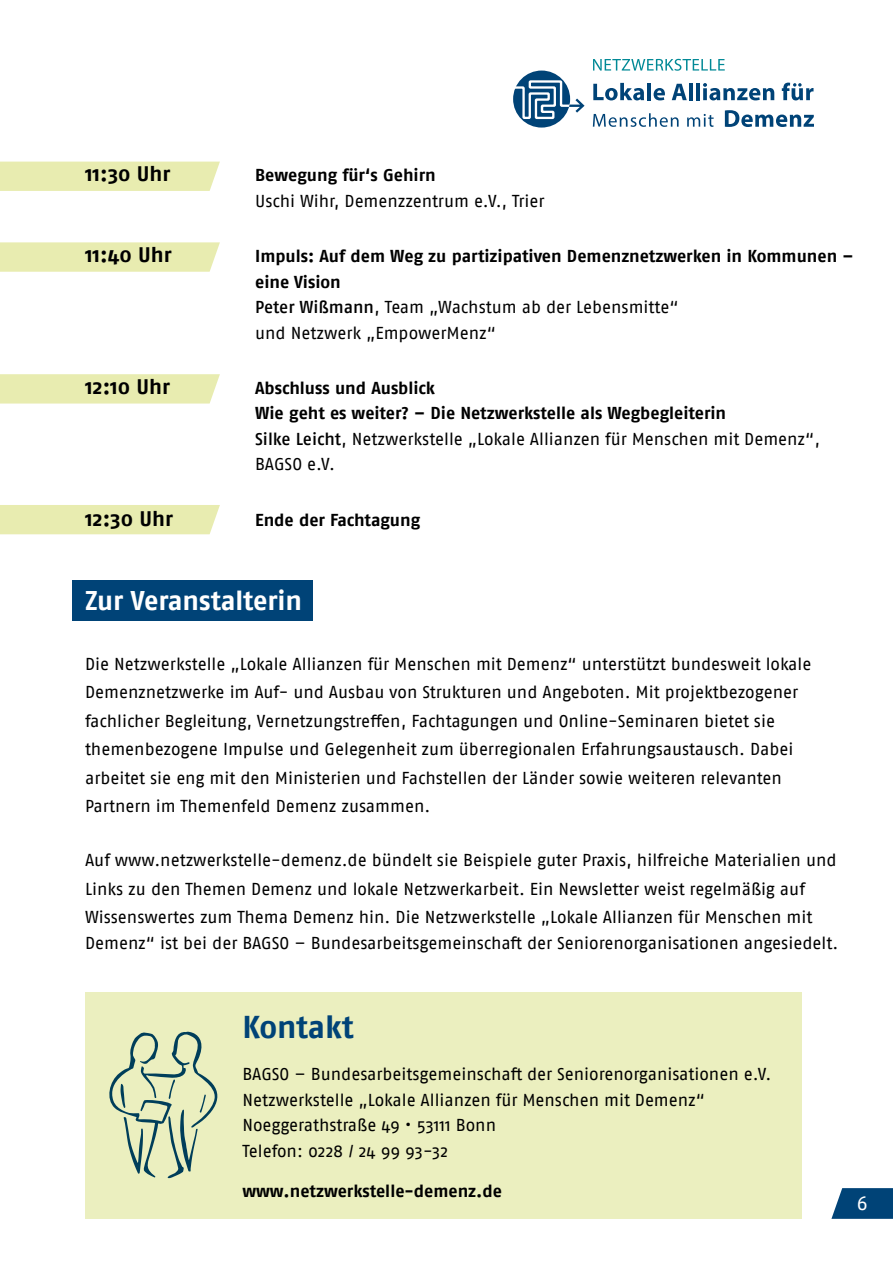
<style>
.page{position:relative;width:893px;height:1263px;background:#fff}
.page>*{position:absolute;margin:0;border:0;box-sizing:border-box;transform-origin:0 0}
.H2_Kontakt{font:700 31.5px "Fago Pro";letter-spacing:-.01em;color:#004377}
.t1{font:700 27px "Fago Pro";letter-spacing:-.005em;color:#fff}
.t2{font:700 21px "Fago Pro";color:#000}
.t3{font:19.5px "Fago Pro";color:#fff}
.t4{font:17.25px/28.5px "Fago Pro";letter-spacing:-.005em;color:#000}
.t5{font:700 17.25px/25.5px "Fago Pro";color:#000}
.s1{font-weight:700}
.s2{font-weight:500}
.s3{font-weight:400}
</style>
<div class="page">
<div style="left:0;top:505px;width:220px;height:29px;background:#e8ecb0"></div>
<div style="left:0;top:162px;width:220px;height:29px;background:#e8ecb0"></div>
<svg style="left:0;top:242px;width:220px;height:30px;background:#e9ecb3"></svg>
<svg style="left:0;top:374px;width:220px;height:30px;background:#e8ecb3"></svg>
<svg style="left:831px;top:1188px;width:62px;height:31px;background:#1a5684"></svg>
<svg style="left:593px;top:59px;width:132px;height:12px"></svg>
<div style="left:513px;top:71px;width:57px;height:57px;background:#004377;border-radius:50%"></div>
<svg style="left:513px;top:80px;width:72px;height:39px"></svg>
<svg style="left:593px;top:83px;width:51px;height:17px"></svg>
<hr style="left:647px;top:83px;width:4px;height:17px;background:#004377">
<svg style="left:654px;top:88px;width:11px;height:12px"></svg>
<svg style="left:672px;top:84px;width:15px;height:16px"></svg>
<hr style="left:689px;top:83px;width:4px;height:17px;background:#004377">
<hr style="left:696px;top:83px;width:4px;height:17px;background:#004377">
<svg style="left:703px;top:83px;width:71px;height:17px"></svg>
<svg style="left:782px;top:83px;width:31px;height:17px"></svg>
<svg style="left:725px;top:110px;width:89px;height:17px"></svg>
<svg style="left:593px;top:113px;width:86px;height:14px"></svg>
<svg style="left:687px;top:114px;width:27px;height:13px"></svg>
<div style="left:72px;top:580px;width:241px;height:41px;background:#004377"></div>
<div style="left:85px;top:992px;width:716px;height:226px;background:#ebefbf"></div>
<svg style="left:109px;top:1031px;width:109px;height:147px"></svg>
<p class="t2" style="left:85px;top:161px;width:87px">11:30 Uhr</p>
<p class="t4" style="left:255px;top:163px;width:291px;line-height:25.5px"><span class="s1">Bewegung für‘s Gehirn<br></span>Uschi Wihr, Demenzzentrum e.V., Trier</p>
<p class="t2" style="left:85px;top:242px;width:88px">11:40 Uhr</p>
<p class="t5" style="left:255px;top:243px;width:600px">Impuls: Auf dem Weg zu partizipativen Demenznetzwerken in Kommunen – eine Vision<br><span class="s2">Peter Wißmann</span><span class="s3">, Team „Wachstum ab der Lebensmitte“<br>und Netzwerk „EmpowerMenz“</span></p>
<p class="t2" style="left:85px;top:374px;width:86px">12:10 Uhr</p>
<p class="t5" style="left:255px;top:375px;width:566px">Abschluss und Ausblick<br>Wie geht es weiter? – Die Netzwerkstelle als Wegbegleiterin<br><span class="s2">Silke Leicht</span><span class="s3">, Netzwerkstelle „Lokale Allianzen für Menschen mit Demenz“, BAGSO e.V.</span></p>
<p class="t2" style="left:85px;top:506px;width:89px">12:30 Uhr</p>
<p class="t5" style="left:255px;top:507px;width:167px">Ende der Fachtagung</p>
<h1 class="t1" style="left:85px;top:585px;width:218px">Zur Veranstalterin</h1>
<p class="t4" style="left:85px;top:649px;width:728px">Die Netzwerkstelle „Lokale Allianzen für Menschen mit Demenz“ unterstützt bundesweit lokale Demenznetzwerke im Auf- und Ausbau von Strukturen und Angeboten. Mit projektbezogener fachlicher Begleitung, Vernetzungstreffen, Fachtagungen und Online-Seminaren bietet sie themenbezogene Impulse und Gelegenheit zum überregionalen Erfahrungsaustausch. Dabei arbeitet sie eng mit den Ministerien und Fachstellen der Länder sowie weiteren relevanten Partnern im Themenfeld Demenz zusammen.</p>
<p class="t4" style="left:85px;top:846px;width:753px">Auf www.netzwerkstelle-demenz.de bündelt sie Beispiele guter Praxis, hilfreiche Materialien und<br>Links zu den Themen Demenz und lokale Netzwerkarbeit. Ein Newsletter weist regelmäßig auf<br>Wissenswertes zum Thema Demenz hin. Die Netzwerkstelle „Lokale Allianzen für Menschen mit</p>
<p class="t4" style="left:85px;top:928px;width:755px">Demenz“ ist bei der BAGSO – Bundesarbeitsgemeinschaft der Seniorenorganisationen angesiedelt.</p>
<p class="H2_Kontakt" style="left:242px;top:1008px;width:113px">Kontakt</p>
<p class="t4" style="left:242px;top:1060px;width:531px">BAGSO – Bundesarbeitsgemeinschaft der Seniorenorganisationen e.V.</p>
<p class="t4" style="left:242px;top:1085px;width:464px">Netzwerkstelle „Lokale Allianzen für Menschen mit Demenz“</p>
<p class="t4" style="left:242px;top:1111px;width:255px">Noeggerathstraße 49 • 53111 Bonn</p>
<p class="t4" style="left:242px;top:1136px;width:207px">Telefon: 0228 / 24 99 93-32</p>
<p class="t5" style="left:242px;top:1178px;width:261px">www.netzwerkstelle-demenz.de</p>
<p class="t3" style="left:857px;top:1191px;width:13px">6</p>
</div>
